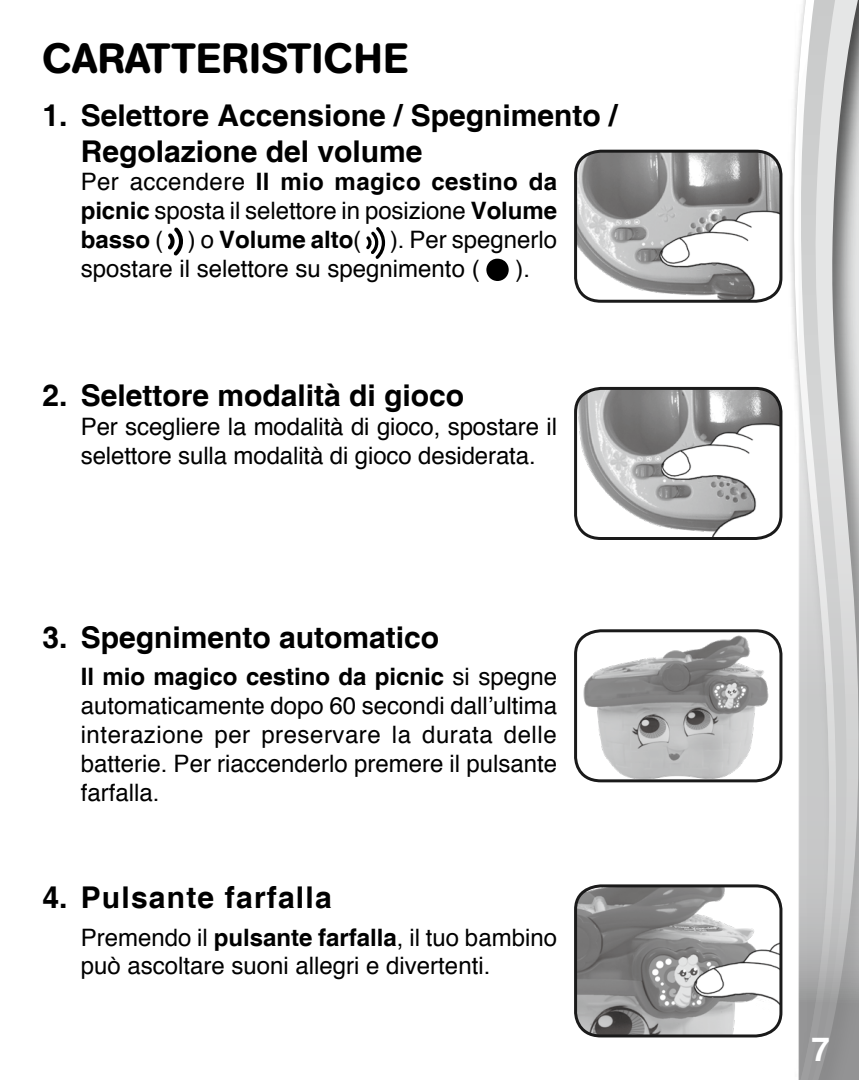
<style>
.page{position:relative;width:859px;height:1080px;background:#fff}
.page>*{position:absolute;margin:0;border:0;box-sizing:border-box;transform-origin:0 0}
.t1{font:500 42px "AG Book Rounded";letter-spacing:.02em;color:#000}
.t2{font:700 33px "Helvetica";color:#fff}
.t3{font:700 30px/36px "Helvetica";color:#000}
.t4{font:700 30px "Helvetica";letter-spacing:.04em;color:#000}
.t5{font:24px/28.8px "Helvetica";color:#000;text-align:justify}
.s1{font-weight:700}
.s2{font-style:inherit}
</style>
<div class="page">
<svg style="left:793px;top:46px;width:6px;height:1034px"></svg>
<svg style="left:799px;top:0;width:60px;height:1080px;background:#c6c7c7"></svg>
<svg style="left:168px;top:227px;width:15px;height:29px"></svg>
<svg style="left:366px;top:227px;width:19px;height:32px"></svg>
<svg style="left:486px;top:259px;width:23px;height:22px"></svg>
<img style="left:576px;top:631px;width:205px;height:150px">
<div style="left:574px;top:629px;width:208px;height:153px;border:3px solid #000;border-radius:25px"></div>
<img style="left:576px;top:888px;width:81px;height:148px">
<img style="left:657px;top:888px;width:124px;height:148px">
<div style="left:574px;top:884px;width:208px;height:153px;border:3px solid #000;border-radius:25px"></div>
<img style="left:576px;top:151px;width:197px;height:148px">
<img style="left:636px;top:155px;width:145px;height:144px">
<div style="left:574px;top:150px;width:208px;height:153px;border:3px solid #000;border-radius:25px"></div>
<img style="left:576px;top:391px;width:85px;height:147px">
<img style="left:661px;top:388px;width:120px;height:149px">
<div style="left:574px;top:387px;width:208px;height:153px;border:3px solid #000;border-radius:25px"></div>
<h1 class="t1" style="left:43px;top:33px;width:367px">CARATTERISTICHE</h1>
<p class="t3" style="left:81px;top:98px;width:538px;text-indent:-38px">1. Selettore Accensione / Spegnimento /<br>Regolazione del volume</p>
<p class="t5" style="left:81px;top:169px;width:478px">Per accendere <span class="s1">Il mio magico cestino da picnic</span> sposta il selettore in posizione <span class="s1">Volume basso</span> ( ) o <span class="s1">Volume alto</span>( ). Per spegnerlo spostare il selettore su spegnimento (</p>
<p class="t5" style="left:515px;top:255px;width:16px">).</p>
<p class="t3" style="left:43px;top:379px;width:423px">2. Selettore modalità di gioco</p>
<p class="t5" style="left:81px;top:414px;width:478px">Per scegliere la modalità di gioco, spostare il selettore sulla modalità di gioco desiderata.</p>
<p class="t3" style="left:43px;top:621px;width:398px">3. Spegnimento automatico</p>
<p class="t5" style="left:81px;top:664px;width:478px"><span class="s1">Il mio magico cestino da picnic</span> si spegne automaticamente dopo 60 secondi dall’ultima interazione per preservare la durata delle batterie. Per riaccenderlo premere il pulsante farfalla.</p>
<p class="t4" style="left:43px;top:879px;width:291px">4. Pulsante farfalla</p>
<p class="t5" style="left:81px;top:924px;width:478px">Premendo il <span class="s1">pulsante farfalla</span>, il tuo bambino può ascoltare suoni allegri e divertenti.</p>
<h2 class="t2" style="left:811px;top:1022px;width:34px">7 <sup>7</sup><span class="s2">7</span></h2>
</div>
